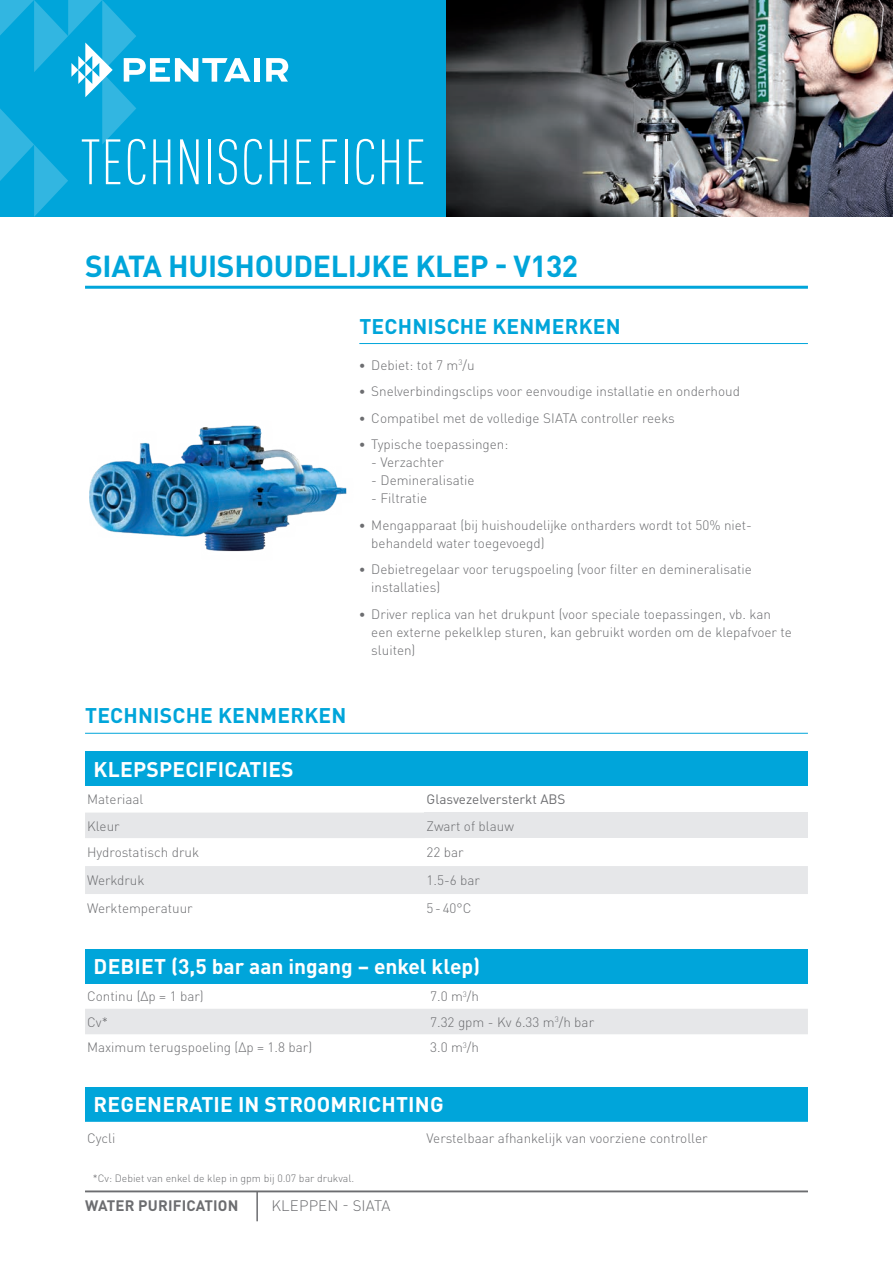
<style>
.page{position:relative;width:893px;height:1263px;background:#fff}
.page>*{position:absolute;margin:0;border:0;box-sizing:border-box;transform-origin:0 0}
.t1{font:300 condensed 63px "DIN Pro";letter-spacing:.01em;color:#fff}
.t2{font:700 30px "DIN Pro";letter-spacing:-.01em;color:#00a5da}
.t3{font:700 21px "DIN Pro";letter-spacing:.01em;color:#fff}
.t4{font:700 21px "DIN Pro";letter-spacing:.01em;color:#00a5da}
.t5{font:700 15px "DIN Pro";letter-spacing:.01em;color:#6c6d70}
.t6{font:300 15px "DIN Pro";letter-spacing:.01em;color:#6c6d70}
.t7{font:300 13.5px/18px "DIN Pro";color:#6c6d70}
.t8{font:13.5px "DIN Pro";color:#6c6d70}
.t9{font:300 10.5px "DIN Pro";color:#6c6d70}
.s1{font-weight:700;font-size:12.75px}
</style>
<div class="page">
<hr style="left:256px;top:1191px;width:2px;height:30px;background:#6c6d70">
<hr style="left:85px;top:1191px;width:723px;height:1px;background:#6c6d70">
<hr style="left:85px;top:286px;width:723px;height:3px;background:#00a5da">
<hr style="left:359px;top:343px;width:449px;height:1px;background:#00a5da">
<img style="left:89px;top:425px;width:258px;height:127px">
<div style="left:85px;top:949px;width:723px;height:34px;background:#00a5da"></div>
<div style="left:85px;top:1088px;width:723px;height:34px;background:#00a5da"></div>
<div style="left:85px;top:1009px;width:723px;height:25px;background:#e6e7e9"></div>
<hr style="left:85px;top:733px;width:723px;height:1px;background:#00a5da">
<div style="left:85px;top:752px;width:723px;height:34px;background:#00a5da"></div>
<svg style="left:85px;top:812px;width:723px;height:82px;fill:#e6e7e9"></svg>
<div style="left:424px;top:812px;width:384px;height:26px;background:#e6e7e9"></div>
<div style="left:0;top:0;width:446px;height:217px;background:#00a5da"></div>
<img style="left:446px;top:0;width:447px;height:217px">
<svg style="left:0;top:0;width:251px;height:217px"></svg>
<div style="left:254px;top:58px;width:6px;height:24px;background:#fff"></div>
<svg style="left:266px;top:58px;width:22px;height:24px"></svg>
<h1 class="t1" style="left:80px;top:118px;width:347px">TECHNISCHE FICHE</h1>
<h2 class="t2" style="left:85px;top:241px;width:494px">SIATA HUISHOUDELIJKE KLEP - V132</h2>
<h3 class="t4" style="left:359px;top:309px;width:263px">TECHNISCHE KENMERKEN</h3>
<p class="t7" style="left:359px;top:355px;width:117px"><span class="s1">•</span> Debiet: tot 7 m<sup>3</sup>/u</p>
<p class="t7" style="left:359px;top:381px;width:382px"><span class="s1">•</span> Snelverbindingsclips voor eenvoudige installatie en onderhoud</p>
<p class="t7" style="left:359px;top:408px;width:317px"><span class="s1">•</span> Compatibel met de volledige SIATA controller reeks</p>
<p class="t7" style="left:359px;top:434px;width:151px"><span class="s1">•</span> Typische toepassingen:</p>
<p class="t7" style="left:371px;top:452px;width:74px">- Verzachter</p>
<p class="t7" style="left:371px;top:470px;width:105px">- Demineralisatie</p>
<p class="t7" style="left:371px;top:488px;width:57px">- Filtratie</p>
<p class="t7" style="left:371px;top:515px;width:382px;text-indent:-12px"><span class="s1">•</span> Mengapparaat (bij huishoudelijke ontharders wordt tot 50% niet&shy;behandeld water toegevoegd)</p>
<p class="t7" style="left:371px;top:559px;width:382px;text-indent:-12px"><span class="s1">•</span> Debietregelaar voor terugspoeling (voor filter en demineralisatie installaties)</p>
<p class="t7" style="left:371px;top:604px;width:422px;text-indent:-12px"><span class="s1">•</span> Driver replica van het drukpunt (voor speciale toepassingen, vb. kan een externe pekelklep sturen, kan gebruikt worden om de klepafvoer te sluiten)</p>
<h3 class="t4" style="left:85px;top:698px;width:263px">TECHNISCHE KENMERKEN</h3>
<h3 class="t3" style="left:94px;top:751px;width:202px">KLEPSPECIFICATIES</h3>
<p class="t7" style="left:87px;top:789px;width:58px">Materiaal</p>
<p class="t8" style="left:427px;top:789px;width:140px">Glasvezelversterkt ABS</p>
<p class="t7" style="left:87px;top:815px;width:34px">Kleur</p>
<p class="t7" style="left:427px;top:815px;width:89px">Zwart of blauw</p>
<p class="t7" style="left:87px;top:842px;width:114px">Hydrostatisch druk</p>
<p class="t7" style="left:427px;top:842px;width:39px">22 bar</p>
<p class="t7" style="left:87px;top:870px;width:59px">Werkdruk</p>
<p class="t7" style="left:427px;top:870px;width:55px">1.5-6 bar</p>
<p class="t7" style="left:87px;top:898px;width:107px">Werktemperatuur</p>
<p class="t7" style="left:427px;top:898px;width:46px">5-40°C</p>
<h3 class="t3" style="left:94px;top:949px;width:388px">DEBIET (3,5 bar aan ingang – enkel klep)</h3>
<p class="t7" style="left:87px;top:986px;width:118px">Continu (Δp = 1 bar)</p>
<p class="t7" style="left:430px;top:986px;width:50px">7.0 m<sup>3</sup>/h</p>
<p class="t7" style="left:87px;top:1012px;width:22px">Cv*</p>
<p class="t7" style="left:430px;top:1012px;width:165px">7.32 gpm - Kv 6.33 m<sup>3</sup>/h bar</p>
<p class="t7" style="left:87px;top:1037px;width:226px">Maximum terugspoeling (Δp = 1.8 bar)</p>
<p class="t7" style="left:430px;top:1037px;width:50px">3.0 m<sup>3</sup>/h</p>
<h3 class="t3" style="left:94px;top:1087px;width:352px">REGENERATIE IN STROOMRICHTING</h3>
<p class="t7" style="left:87px;top:1128px;width:30px">Cycli</p>
<p class="t7" style="left:427px;top:1128px;width:282px">Verstelbaar afhankelijk van voorziene controller</p>
<p class="t9" style="left:93px;top:1170px;width:263px">*Cv: Debiet van enkel de klep in gpm bij 0.07 bar drukval.</p>
<p class="t5" style="left:85px;top:1193px;width:155px">WATER PURIFICATION</p>
<p class="t6" style="left:271px;top:1194px;width:121px">KLEPPEN - SIATA</p>
</div>
